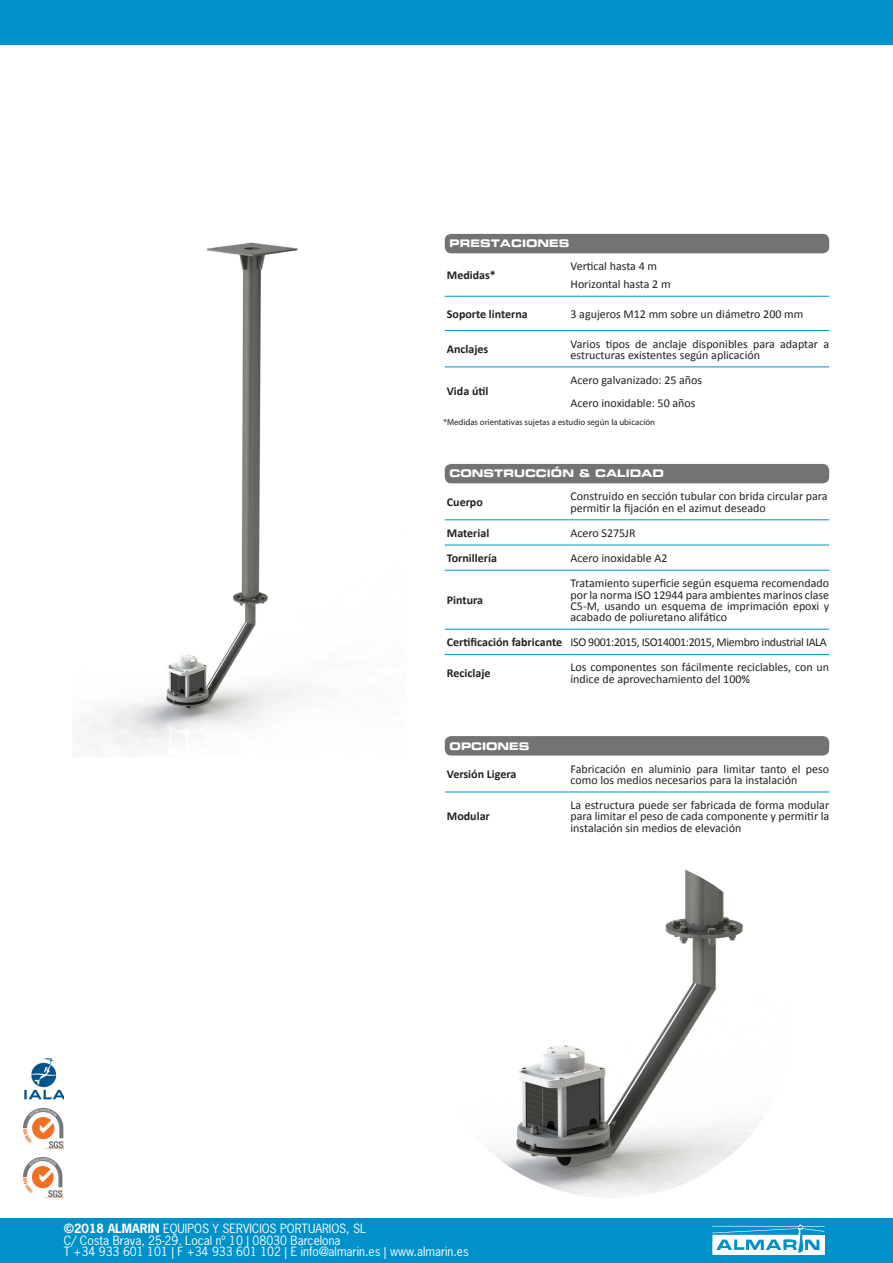
<style>
.page{position:relative;width:893px;height:1263px;background:#fff}
.page>*{position:absolute;margin:0;border:0;box-sizing:border-box;transform-origin:0 0}
.TAULA_PEQUE_2{font:12px/11.2px "Calibri";color:#231f20}
.t1{font:12px "News Gothic Std";color:#fff}
.TAULA_PEQUE_1{font:700 12px "Calibri";color:#231f20}
.TAULA_PEQUE_2-2{font:12px "Calibri";letter-spacing:-.03em;color:#231f20}
.t2{font:10.35px "Eurostile Bold Extended Two";color:#fff}
.t3{font:8.7px "Myriad Pro";color:#231f20}
.s1{font-weight:700}
</style>
<div class="page">
<div style="left:0;top:1218px;width:893px;height:45px;background:#0091ca"></div>
<div style="left:0;top:0;width:893px;height:45px;background:#0091ca"></div>
<div style="left:445px;top:234px;width:384px;height:19px;background:#737373;border-radius:6px"></div>
<img style="left:87px;top:242px;width:248px;height:507px">
<div style="left:445px;top:736px;width:384px;height:19px;background:#737373;border-radius:6px"></div>
<hr style="left:445px;top:791px;width:123px;height:1px;background:#0091ca">
<hr style="left:568px;top:791px;width:261px;height:1px;background:#0091ca">
<div style="left:445px;top:464px;width:384px;height:19px;background:#737373;border-radius:6px"></div>
<hr style="left:445px;top:519px;width:123px;height:1px;background:#0091ca">
<hr style="left:568px;top:519px;width:261px;height:1px;background:#0091ca">
<hr style="left:445px;top:545px;width:123px;height:1px;background:#0091ca">
<hr style="left:568px;top:545px;width:261px;height:1px;background:#0091ca">
<hr style="left:445px;top:570px;width:123px;height:1px;background:#0091ca">
<hr style="left:568px;top:570px;width:261px;height:1px;background:#0091ca">
<hr style="left:445px;top:629px;width:123px;height:1px;background:#0091ca">
<hr style="left:568px;top:629px;width:261px;height:1px;background:#0091ca">
<hr style="left:445px;top:654px;width:123px;height:1px;background:#0091ca">
<hr style="left:568px;top:654px;width:261px;height:1px;background:#0091ca">
<hr style="left:445px;top:296px;width:123px;height:1px;background:#0091ca">
<hr style="left:568px;top:296px;width:261px;height:1px;background:#0091ca">
<hr style="left:445px;top:330px;width:123px;height:1px;background:#0091ca">
<hr style="left:568px;top:330px;width:261px;height:1px;background:#0091ca">
<hr style="left:445px;top:366px;width:123px;height:1px;background:#0091ca">
<hr style="left:568px;top:366px;width:261px;height:1px;background:#0091ca">
<img style="left:489px;top:869px;width:274px;height:329px">
<img style="left:23px;top:1108px;width:41px;height:41px">
<img style="left:23px;top:1158px;width:41px;height:40px">
<img style="left:24px;top:1058px;width:40px;height:42px">
<img style="left:712px;top:1225px;width:113px;height:30px">
<p class="t2" style="left:450px;top:236px;width:121px">PRESTACIONES</p>
<p class="TAULA_PEQUE_1" style="left:447px;top:268px;width:51px">Medidas*</p>
<p class="TAULA_PEQUE_2" style="left:570px;top:261px;width:88px">Vertical hasta 4 m</p>
<p class="TAULA_PEQUE_2" style="left:570px;top:279px;width:102px">Horizontal hasta 2 m</p>
<p class="TAULA_PEQUE_1" style="left:447px;top:306px;width:82px">Soporte linterna</p>
<p class="TAULA_PEQUE_2" style="left:570px;top:308px;width:234px">3 agujeros M12 mm sobre un diámetro 200 mm</p>
<p class="TAULA_PEQUE_1" style="left:447px;top:341px;width:43px">Anclajes</p>
<p class="TAULA_PEQUE_2" style="left:570px;top:338px;width:260px">Varios tipos de anclaje disponibles para adaptar a estructuras existentes según aplicación</p>
<p class="TAULA_PEQUE_1" style="left:447px;top:384px;width:43px">Vida útil</p>
<p class="TAULA_PEQUE_2" style="left:570px;top:369px;width:133px;line-height:22.5px">Acero galvanizado: 25 años<br>Acero inoxidable: 50 años</p>
<p class="t3" style="left:443px;top:417px;width:213px">*Medidas orientativas sujetas a estudio según la ubicación</p>
<p class="t2" style="left:450px;top:466px;width:216px">CONSTRUCCIÓN &amp; CALIDAD</p>
<p class="TAULA_PEQUE_1" style="left:447px;top:494px;width:37px">Cuerpo</p>
<p class="TAULA_PEQUE_2" style="left:570px;top:491px;width:259px">Construido en sección tubular con brida circular para permitir la fijación en el azimut deseado</p>
<p class="TAULA_PEQUE_1" style="left:447px;top:525px;width:44px">Material</p>
<p class="TAULA_PEQUE_2" style="left:570px;top:527px;width:67px">Acero S275JR</p>
<p class="TAULA_PEQUE_1" style="left:447px;top:550px;width:52px">Tornillería</p>
<p class="TAULA_PEQUE_2" style="left:570px;top:552px;width:98px">Acero inoxidable A2</p>
<p class="TAULA_PEQUE_1" style="left:447px;top:592px;width:38px">Pintura</p>
<p class="TAULA_PEQUE_2" style="left:570px;top:578px;width:260px;text-align:justify">Tratamiento superficie según esquema recomendado por la norma ISO 12944 para ambientes marinos clase C5-M, usando un esquema de imprimación epoxi y acabado de poliuretano alifático</p>
<p class="TAULA_PEQUE_1" style="left:447px;top:635px;width:117px">Certificación fabricante</p>
<p class="TAULA_PEQUE_2-2" style="left:570px;top:635px;width:258px">ISO 9001:2015, ISO14001:2015, Miembro industrial IALA</p>
<p class="TAULA_PEQUE_1" style="left:447px;top:665px;width:45px">Reciclaje</p>
<p class="TAULA_PEQUE_2" style="left:570px;top:662px;width:260px">Los componentes son fácilmente reciclables, con un índice de aprovechamiento del 100%</p>
<p class="t2" style="left:450px;top:738px;width:82px">OPCIONES</p>
<p class="TAULA_PEQUE_1" style="left:447px;top:767px;width:71px">Versión Ligera</p>
<p class="TAULA_PEQUE_2" style="left:570px;top:763px;width:260px">Fabricación en aluminio para limitar tanto el peso como los medios necesarios para la instalación</p>
<p class="TAULA_PEQUE_1" style="left:447px;top:809px;width:44px">Modular</p>
<p class="TAULA_PEQUE_2" style="left:570px;top:799px;width:260px;text-align:justify">La estructura puede ser fabricada de forma modular para limitar el peso de cada componente y permitir la instalación sin medios de elevación</p>
<p class="t1" style="left:64px;top:1221px;width:304px"><span class="s1">©2018 ALMARIN</span> EQUIPOS Y SERVICIOS PORTUARIOS, SL</p>
<p class="t1" style="left:64px;top:1232px;width:278px">C/ Costa Brava, 25-29. Local nº 10 | 08030 Barcelona</p>
<p class="t1" style="left:64px;top:1244px;width:407px">T +34 933 601 101 | F +34 933 601 102 | E info@almarin.es | www.almarin.es</p>
</div>
